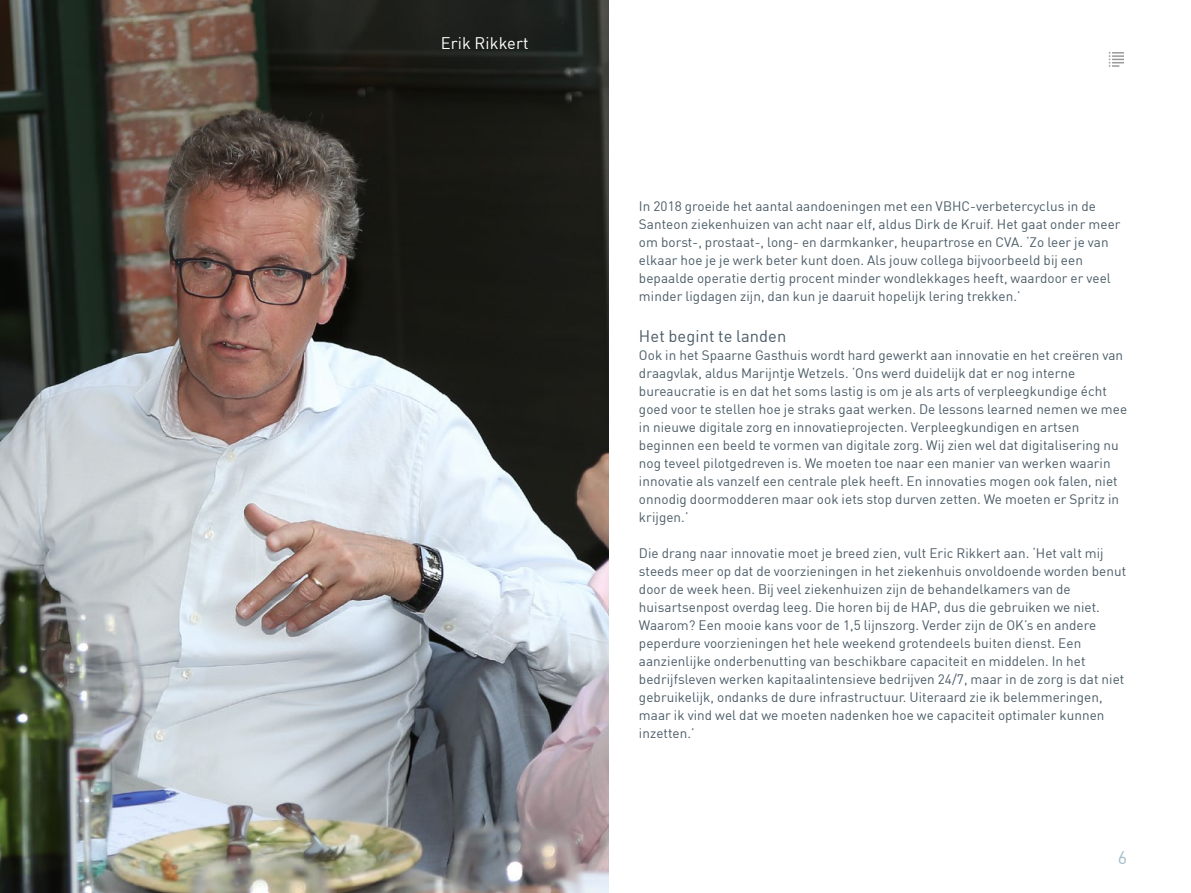
<style>
.page{position:relative;width:1191px;height:893px;background:#fff}
.page>*{position:absolute;margin:0;border:0;box-sizing:border-box;transform-origin:0 0}
.t1{font:18px "DIN";color:#a5bcc9}
.t2{font:16.5px "DIN";letter-spacing:.005em;color:#4b5c67}
.t3{font:16.5px "DIN";letter-spacing:.005em;color:#fff}
.t4{font:13.5px/18px "DIN";letter-spacing:.005em;color:#4b5c67}
</style>
<div class="page">
<img style="left:0;top:0;width:608px;height:893px">
<svg style="left:1108px;top:52px;width:16px;height:15px"></svg>
<p class="t3" style="left:441px;top:33px;width:89px">Erik Rikkert</p>
<p class="t4" style="left:639px;top:197px;width:483px">In 2018 groeide het aantal aandoeningen met een VBHC-verbetercyclus in de Santeon ziekenhuizen van acht naar elf, aldus Dirk de Kruif. Het gaat onder meer om borst-, prostaat-, long- en darmkanker, heupartrose en CVA. ‘Zo leer je van elkaar hoe je je werk beter kunt doen. Als jouw collega bijvoorbeeld bij een bepaalde operatie dertig procent minder wondlekkages heeft, waardoor er veel minder ligdagen zijn, dan kun je daaruit hopelijk lering trekken.’</p>
<p class="t2" style="left:639px;top:326px;width:149px">Het begint te landen</p>
<p class="t4" style="left:639px;top:346px;width:490px">Ook in het Spaarne Gasthuis wordt hard gewerkt aan innovatie en het creëren van draagvlak, aldus Marijntje Wetzels. ‘Ons werd duidelijk dat er nog interne bureaucratie is en dat het soms lastig is om je als arts of verpleegkundige écht goed voor te stellen hoe je straks gaat werken. De lessons learned nemen we mee in nieuwe digitale zorg en innovatieprojecten. Verpleegkundigen en artsen beginnen een beeld te vormen van digitale zorg. Wij zien wel dat digitalisering nu nog teveel pilotgedreven is. We moeten toe naar een manier van werken waarin innovatie als vanzelf een centrale plek heeft. En innovaties mogen ook falen, niet onnodig doormodderen maar ook iets stop durven zetten. We moeten er Spritz in krijgen.’</p>
<p class="t4" style="left:639px;top:544px;width:489px">Die drang naar innovatie moet je breed zien, vult Eric Rikkert aan. ‘Het valt mij steeds meer op dat de voorzieningen in het ziekenhuis onvoldoende worden benut door de week heen. Bij veel ziekenhuizen zijn de behandelkamers van de huisartsenpost overdag leeg. Die horen bij de HAP, dus die gebruiken we niet.<br>Waarom? Een mooie kans voor de 1,5 lijnszorg. Verder zijn de OK’s en andere peperdure voorzieningen het hele weekend grotendeels buiten dienst. Een aanzienlijke onderbenutting van beschikbare capaciteit en middelen. In het bedrijfsleven werken kapitaalintensieve bedrijven 24/7, maar in de zorg is dat niet gebruikelijk, ondanks de dure infrastructuur. Uiteraard zie ik belemmeringen, maar ik vind wel dat we moeten nadenken hoe we capaciteit optimaler kunnen inzetten.’</p>
<h1 class="t1" style="left:1117px;top:846px;width:11px">6</h1>
</div>
